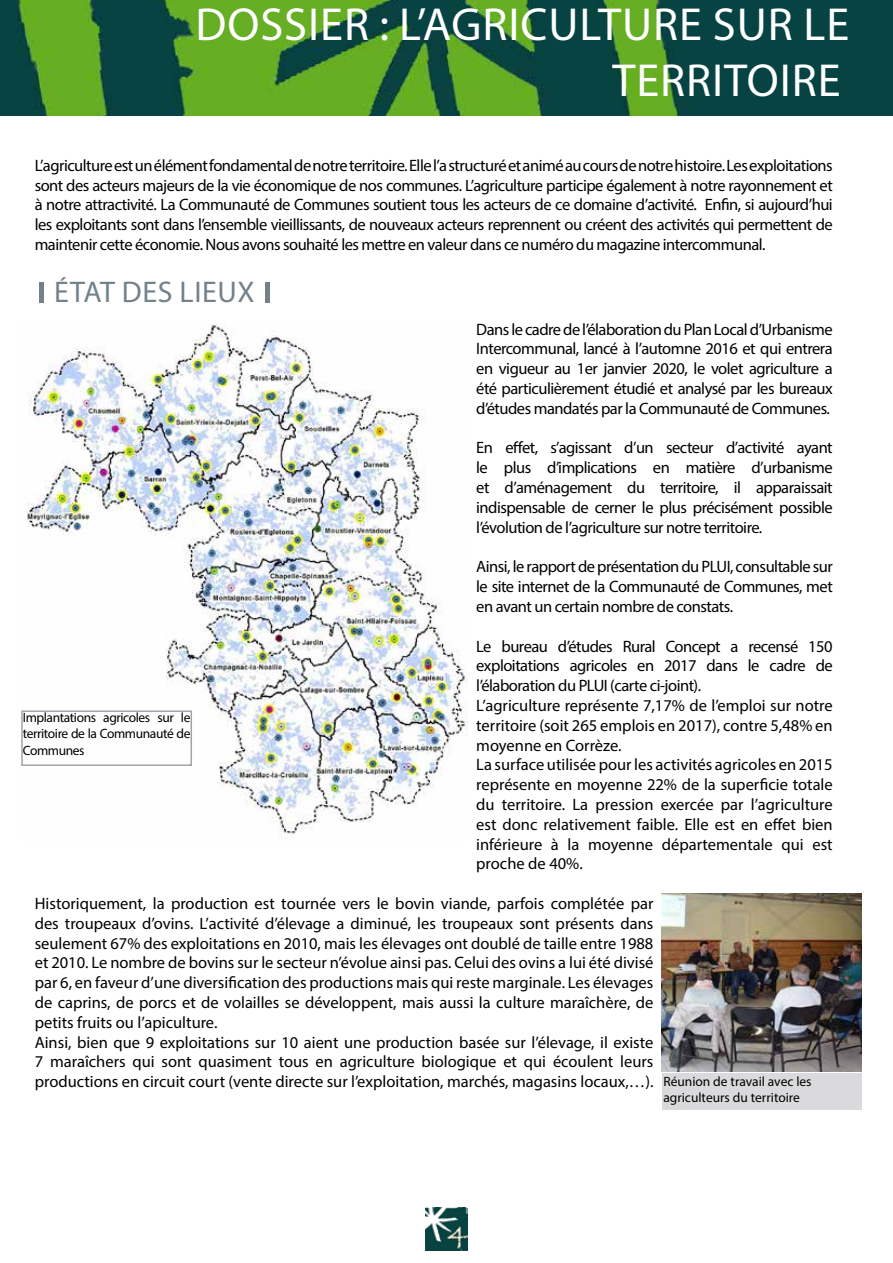
<style>
.page{position:relative;width:893px;height:1263px;background:#fff}
.page>*{position:absolute;margin:0;border:0;box-sizing:border-box;transform-origin:0 0}
.t1{font:46.5px/55.8px "Myriad Pro";letter-spacing:.02em;color:#fff;text-align:right}
.t2{font:30px "Myriad Pro";letter-spacing:.02em;color:#73818a;scale:1.8 1}
.t3{font:16.5px/19.8px "Myriad Pro";color:#000;text-align:justify}
.t4{font:13.5px/16.2px "Myriad Pro";letter-spacing:-.025em;color:#000;text-align:justify}
.t5{font:13.5px/16.2px "Myriad Pro";color:#000}
</style>
<div class="page">
<img style="left:662px;top:893px;width:199px;height:179px">
<img style="left:0;top:0;width:893px;height:115px">
<img style="left:425px;top:1208px;width:43px;height:42px">
<div style="left:662px;top:1073px;width:199px;height:36px;background:#dadadc"></div>
<img style="left:27px;top:323px;width:441px;height:516px">
<div style="left:21px;top:710px;width:171px;height:56px;border:2px solid #a3a4a9"></div>
<h1 class="t1" style="left:196px;top:-4px;width:655px">DOSSIER : L’AGRICULTURE SUR LE<br>TERRITOIRE</h1>
<p class="t3" style="left:35px;top:155px;width:800px">L’agriculture est un élément fondamental de notre territoire. Elle l’a structuré et animé au cours de notre histoire. Les exploitations sont des acteurs majeurs de la vie économique de nos communes. L’agriculture participe également à notre rayonnement et à notre attractivité. La Communauté de Communes soutient tous les acteurs de ce domaine d’activité. Enfin, si aujourd’hui les exploitants sont dans l’ensemble vieillissants, de nouveaux acteurs reprennent ou créent des activités qui permettent de maintenir cette économie. Nous avons souhaité les mettre en valeur dans ce numéro du magazine intercommunal.</p>
<h2 class="t2" style="left:35px;top:274px;width:135px">IÉTAT DES LIEUX I</h2>
<p class="t3" style="left:476px;top:319px;width:358px">Dans le cadre de l’élaboration du Plan Local d’Urbanisme Intercommunal, lancé à l’automne 2016 et qui entrera en vigueur au 1er janvier 2020, le volet agriculture a été particulièrement étudié et analysé par les bureaux d’études mandatés par la Communauté de Communes.</p>
<p class="t3" style="left:476px;top:438px;width:358px">En effet, s’agissant d’un secteur d’activité ayant le plus d’implications en matière d’urbanisme et d’aménagement du territoire, il apparaissait indispensable de cerner le plus précisément possible l’évolution de l’agriculture sur notre territoire.</p>
<p class="t3" style="left:476px;top:557px;width:358px">Ainsi, le rapport de présentation du PLUI, consultable sur le site internet de la Communauté de Communes, met en avant un certain nombre de constats.</p>
<p class="t3" style="left:476px;top:636px;width:358px;text-align:left">Le bureau d’études Rural Concept a recensé 150 exploitations agricoles en 2017 dans le cadre de l’élaboration du PLUI (carte ci-joint).<br>L’agriculture représente 7,17% de l’emploi sur notre territoire (soit 265 emplois en 2017), contre 5,48% en moyenne en Corrèze.<br>La surface utilisée pour les activités agricoles en 2015 représente en moyenne 22% de la superficie totale du territoire. La pression exercée par l’agriculture est donc relativement faible. Elle est en effet bien inférieure à la moyenne départementale qui est proche de 40%.</p>
<p class="t3" style="left:35px;top:893px;width:620px;text-align:left">Historiquement, la production est tournée vers le bovin viande, parfois complétée par des troupeaux d’ovins. L’activité d’élevage a diminué, les troupeaux sont présents dans seulement 67% des exploitations en 2010, mais les élevages ont doublé de taille entre 1988 et 2010. Le nombre de bovins sur le secteur n’évolue ainsi pas. Celui des ovins a lui été divisé par 6, en faveur d’une diversification des productions mais qui reste marginale. Les élevages de caprins, de porcs et de volailles se développent, mais aussi la culture maraîchère, de petits fruits ou l’apiculture.<br>Ainsi, bien que 9 exploitations sur 10 aient une production basée sur l’élevage, il existe 7 maraîchers qui sont quasiment tous en agriculture biologique et qui écoulent leurs productions en circuit court (vente directe sur l’exploitation, marchés, magasins locaux,…).</p>
<p class="t4" style="left:23px;top:709px;width:169px">Implantations agricoles sur le territoire de la Communauté de Communes</p>
<p class="t5" style="left:663px;top:1073px;width:150px">Réunion de travail avec les agriculteurs du territoire</p>
</div>
